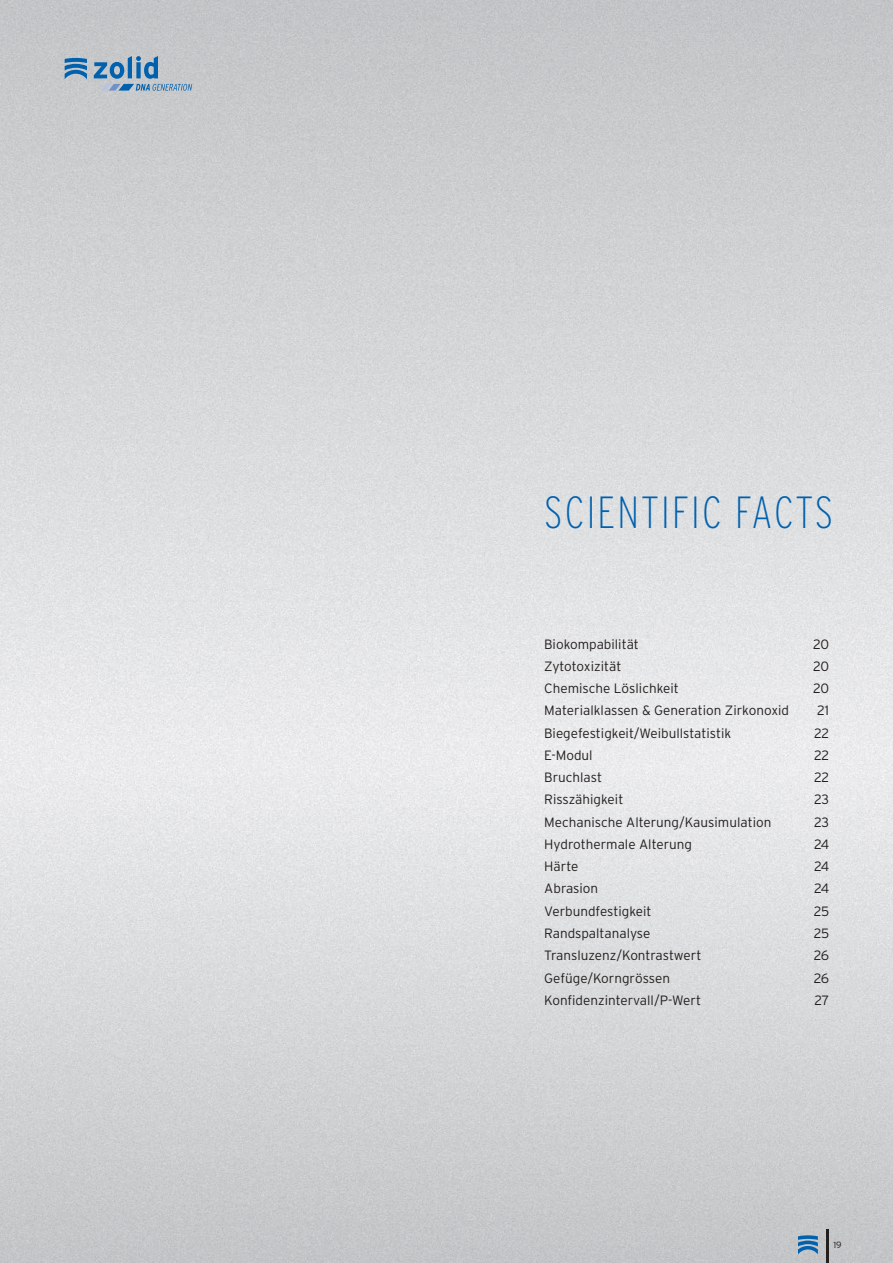
<style>
.page{position:relative;width:893px;height:1263px;background:#fff}
.page>*{position:absolute;margin:0;border:0;box-sizing:border-box;transform-origin:0 0}
.t1{font:200 condensed 45px "Interstate";letter-spacing:.05em;color:#0061ae}
.t2{font:300 13.5px "Interstate";color:#241f1f}
.t3{font:300 9px "Interstate";color:#241f1f}
</style>
<div class="page">
<img style="left:0;top:0;width:893px;height:1263px">
<hr style="left:826px;top:1229px;width:3px;height:34px;background:#241f1f">
<svg style="left:798px;top:1235px;width:20px;height:19px"></svg>
<svg style="left:94px;top:56px;width:98px;height:35px;background:#92acc2"></svg>
<svg style="left:65px;top:58px;width:22px;height:21px"></svg>
<h1 class="t1" style="left:544px;top:485px;width:290px">SCIENTIFIC FACTS</h1>
<p class="t2" style="left:544px;top:636px;width:96px">Biokompabilität</p>
<p class="t2" style="left:813px;top:636px;width:18px">20</p>
<p class="t2" style="left:544px;top:658px;width:79px">Zytotoxizität</p>
<p class="t2" style="left:813px;top:658px;width:18px">20</p>
<p class="t2" style="left:544px;top:680px;width:136px">Chemische Löslichkeit</p>
<p class="t2" style="left:813px;top:680px;width:18px">20</p>
<p class="t2" style="left:544px;top:702px;width:246px">Materialklassen &amp; Generation Zirkonoxid</p>
<p class="t2" style="left:817px;top:702px;width:13px">21</p>
<p class="t2" style="left:544px;top:725px;width:188px">Biegefestigkeit/Weibullstatistik</p>
<p class="t2" style="left:814px;top:725px;width:17px">22</p>
<p class="t2" style="left:544px;top:747px;width:50px">E-Modul</p>
<p class="t2" style="left:814px;top:747px;width:17px">22</p>
<p class="t2" style="left:544px;top:769px;width:59px">Bruchlast</p>
<p class="t2" style="left:814px;top:769px;width:17px">22</p>
<p class="t2" style="left:544px;top:791px;width:81px">Risszähigkeit</p>
<p class="t2" style="left:814px;top:791px;width:16px">23</p>
<p class="t2" style="left:544px;top:814px;width:229px">Mechanische Alterung/Kausimulation</p>
<p class="t2" style="left:814px;top:814px;width:16px">23</p>
<p class="t2" style="left:544px;top:836px;width:149px">Hydrothermale Alterung</p>
<p class="t2" style="left:814px;top:836px;width:17px">24</p>
<p class="t2" style="left:544px;top:858px;width:36px">Härte</p>
<p class="t2" style="left:814px;top:858px;width:17px">24</p>
<p class="t2" style="left:544px;top:880px;width:55px">Abrasion</p>
<p class="t2" style="left:814px;top:880px;width:17px">24</p>
<p class="t2" style="left:544px;top:903px;width:109px">Verbundfestigkeit</p>
<p class="t2" style="left:814px;top:903px;width:17px">25</p>
<p class="t2" style="left:544px;top:925px;width:108px">Randspaltanalyse</p>
<p class="t2" style="left:814px;top:925px;width:17px">25</p>
<p class="t2" style="left:544px;top:947px;width:159px">Transluzenz/Kontrastwert</p>
<p class="t2" style="left:814px;top:947px;width:17px">26</p>
<p class="t2" style="left:544px;top:969px;width:127px">Gefüge/Korngrössen</p>
<p class="t2" style="left:814px;top:969px;width:17px">26</p>
<p class="t2" style="left:544px;top:992px;width:158px">Konfidenzintervall/P-Wert</p>
<p class="t2" style="left:814px;top:992px;width:16px">27</p>
<p class="t3" style="left:833px;top:1239px;width:10px">19</p>
</div>
